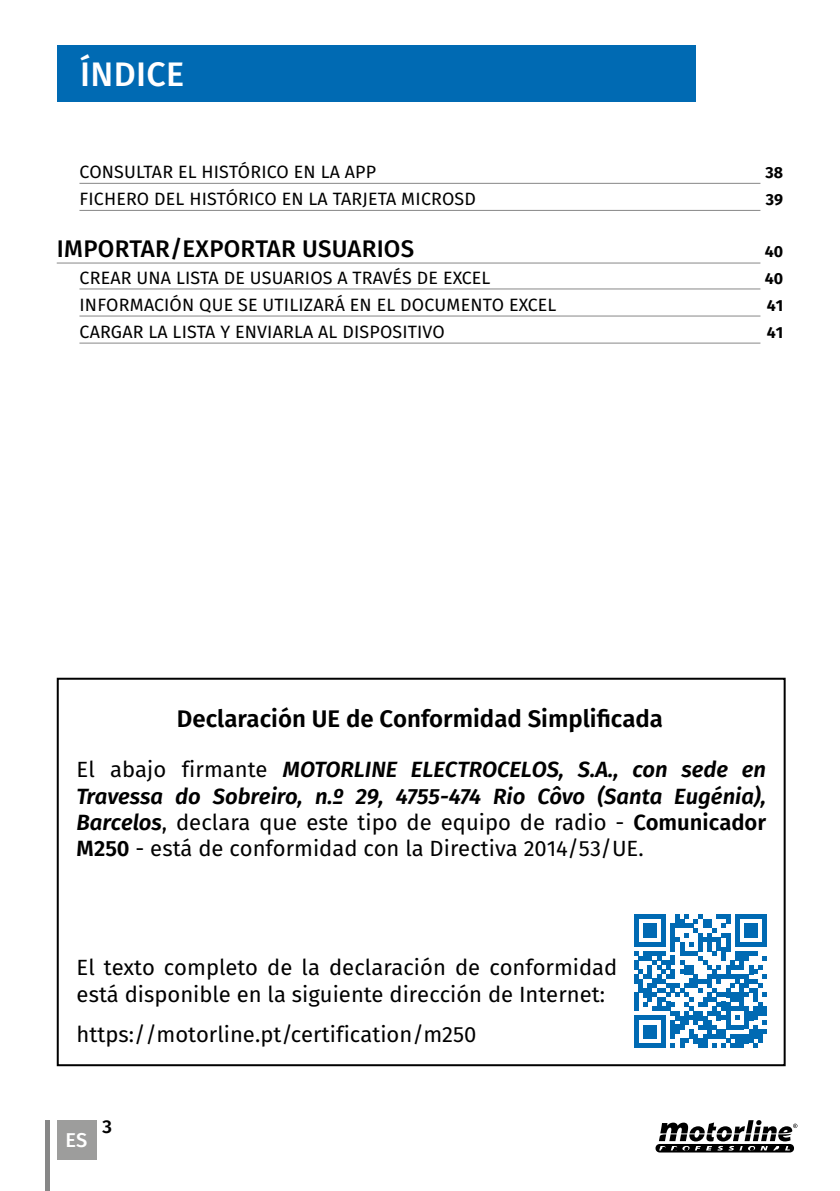
<style>
.page{position:relative;width:840px;height:1191px;background:#fff}
.page>*{position:absolute;margin:0;border:0;box-sizing:border-box;transform-origin:0 0}
.t1{font:500 34px "Fira Sans";letter-spacing:.01em;color:#fff}
.t2{font:600 24px "Fira Sans";color:#000}
.t3{font:500 24px "Fira Sans";letter-spacing:.01em;color:#000}
.t4{font:italic 600 22px/26.4px "Fira Sans";color:#000;text-align:justify}
.t5{font:22px/26.4px "Fira Sans";color:#000}
.t6{font:500 20px "Fira Sans";color:#fff}
.t7{font:600 18px "Fira Sans";color:#000}
.t8{font:17.8px "Fira Sans";letter-spacing:.01em;color:#000}
.t9{font:700 16px "Fira Sans";color:#000}
.s1{font-weight:400;font-style:normal}
.s2{font-style:normal}
</style>
<div class="page">
<div style="left:57px;top:45px;width:637px;height:57px;background:#006ab3"></div>
<div style="left:57px;top:1120px;width:39px;height:39px;background:#9d9d9c"></div>
<hr style="left:45px;top:1120px;width:4px;height:71px;background:#878787">
<svg style="left:56px;top:677px;width:730px;height:390px"></svg>
<svg style="left:655px;top:1120px;width:142px;height:32px"></svg>
<hr style="left:79px;top:183px;width:681px;height:1px;background:#878787">
<hr style="left:79px;top:210px;width:681px;height:1px;background:#878787">
<hr style="left:57px;top:262px;width:703px;height:1px;background:#878787">
<hr style="left:79px;top:288px;width:681px;height:1px;background:#878787">
<hr style="left:79px;top:315px;width:681px;height:1px;background:#878787">
<hr style="left:79px;top:342px;width:681px;height:1px;background:#878787">
<h1 class="t1" style="left:80px;top:46px;width:105px">ÍNDICE</h1>
<p class="t8" style="left:79px;top:159px;width:298px">CONSULTAR EL HISTÓRICO EN LA APP</p>
<p class="t9" style="left:765px;top:159px;width:19px">38</p>
<p class="t8" style="left:79px;top:186px;width:397px">FICHERO DEL HISTÓRICO EN LA TARJETA MICROSD</p>
<p class="t9" style="left:765px;top:186px;width:19px">39</p>
<p class="t3" style="left:57px;top:229px;width:358px">I MPORTAR/EXPORTAR USUARI OS</p>
<p class="t9" style="left:764px;top:238px;width:20px">40</p>
<p class="t8" style="left:79px;top:264px;width:412px">CREAR UNA LISTA DE USUARIOS A TRAVÉS DE EXCEL</p>
<p class="t9" style="left:764px;top:265px;width:20px">40</p>
<p class="t8" style="left:79px;top:291px;width:478px">INFORMACIÓN QUE SE UTILIZARÁ EN EL DOCUMENTO EXCEL</p>
<p class="t9" style="left:766px;top:292px;width:18px">41</p>
<p class="t8" style="left:79px;top:318px;width:366px">CARGAR LA LISTA Y ENVIARLA AL DISPOSITIVO</p>
<p class="t9" style="left:766px;top:319px;width:18px">41</p>
<p class="t2" style="left:177px;top:698px;width:487px">Declaración UE de Conformidad Simplificada</p>
<p class="t4" style="left:77px;top:755px;width:690px"><span class="s1">El abajo firmante</span> MOTORLINE ELECTROCELOS, S.A., con sede en Travessa do Sobreiro, n.º 29, 4755-474 Rio Côvo (Santa Eugénia), Barcelos<span class="s1">, declara que este tipo de equipo de radio -</span> <span class="s2">Comunicador M250</span> <span class="s1">- está de conformidad con la Directiva 2014/53/UE.</span></p>
<p class="t5" style="left:77px;top:954px;width:542px">El texto completo de la declaración de conformidad está disponible en la siguiente dirección de Internet:</p>
<p class="t5" style="left:77px;top:1020px;width:401px">https://motorline.pt/certification/m250</p>
<p class="t6" style="left:66px;top:1123px;width:23px">ES</p>
<p class="t7" style="left:102px;top:1111px;width:12px">3</p>
</div>
